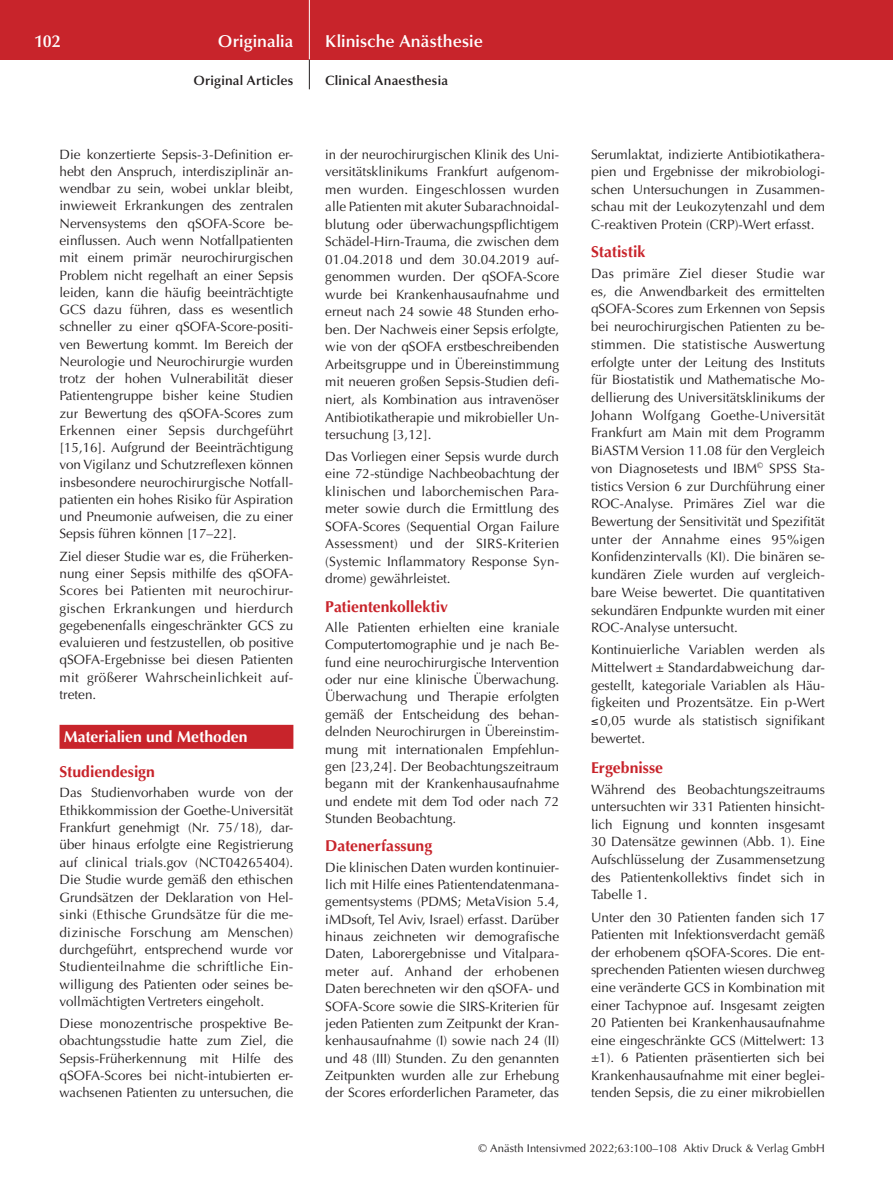
<style>
.page{position:relative;width:893px;height:1191px;background:#fff}
.page>*{position:absolute;margin:0;border:0;box-sizing:border-box;transform-origin:0 0}
.t1{font:600 17.25px "Optima";letter-spacing:.005em;color:#fff}
.t2{font:700 15.75px "Optima";color:#c8242b}
.t3{font:700 15.75px "Optima";letter-spacing:.005em;color:#fff}
.t4{font:13.5px/17.5px "Optima";color:#231f20;text-align:justify}
.t5{font:600 13.5px "Optima";letter-spacing:.015em;color:#231f20}
.t6{font:11.25px "Optima";letter-spacing:.005em;color:#231f20}
</style>
<div class="page">
<div style="left:0;top:0;width:893px;height:60px;background:#c8242b"></div>
<hr style="left:309px;top:0;width:1px;height:60px;background:#fff">
<svg style="left:309px;top:60px;width:1px;height:29px"></svg>
<div style="left:60px;top:725px;width:233px;height:24px;background:#c8242b"></div>
<p class="t1" style="left:34px;top:31px;width:28px">102</p>
<p class="t1" style="left:218px;top:31px;width:77px">Originalia</p>
<p class="t5" style="left:194px;top:73px;width:101px">Original Articles</p>
<p class="t4" style="left:60px;top:146px;width:235px">Die konzertierte Sepsis-3-Definition er&shy;hebt den Anspruch, interdisziplinär an&shy;wendbar zu sein, wobei unklar bleibt, inwieweit Erkrankungen des zentralen Nervensystems den qSOFA-Score be&shy;einflussen. Auch wenn Notfallpatienten mit einem primär neurochirurgischen Problem nicht regelhaft an einer Sepsis leiden, kann die häufig beeinträchtigte GCS dazu führen, dass es wesentlich schneller zu einer qSOFA-Score-positi&shy;ven Bewertung kommt. Im Bereich der Neurologie und Neurochirurgie wurden trotz der hohen Vulnerabilität dieser Patientengruppe bisher keine Studien zur Bewertung des qSOFA-Scores zum Erkennen einer Sepsis durchgeführt [15,16]. Aufgrund der Beeinträchtigung von Vigilanz und Schutzreflexen können insbesondere neurochirurgische Notfall&shy;patienten ein hohes Risiko für Aspiration und Pneumonie aufweisen, die zu einer Sepsis führen können [17–22].</p>
<p class="t4" style="left:60px;top:548px;width:235px">Ziel dieser Studie war es, die Früherken&shy;nung einer Sepsis mithilfe des qSOFA-Scores bei Patienten mit neurochirur&shy;gischen Erkrankungen und hierdurch gegebenenfalls eingeschränkter GCS zu evaluieren und festzustellen, ob positive qSOFA-Ergebnisse bei diesen Patienten mit größerer Wahrscheinlichkeit auf&shy;treten.</p>
<p class="t3" style="left:64px;top:727px;width:185px">Materialien und Methoden</p>
<p class="t2" style="left:60px;top:762px;width:97px">Studiendesign</p>
<p class="t4" style="left:60px;top:784px;width:235px">Das Studienvorhaben wurde von der Ethikkommission der Goethe-Universität Frankfurt genehmigt (Nr. 75/18), dar&shy;über hinaus erfolgte eine Registrierung auf clinical trials.gov (NCT04265404).<br>Die Studie wurde gemäß den ethischen Grundsätzen der Deklaration von Hel&shy;sinki (Ethische Grundsätze für die me&shy;dizinische Forschung am Menschen) durchgeführt, entsprechend wurde vor Studienteilnahme die schriftliche Ein&shy;willigung des Patienten oder seines be&shy;vollmächtigten Vertreters eingeholt.</p>
<p class="t4" style="left:60px;top:1014px;width:235px">Diese monozentrische prospektive Be&shy;obachtungsstudie hatte zum Ziel, die Sepsis-Früherkennung mit Hilfe des qSOFA-Scores bei nicht-intubierten er&shy;wachsenen Patienten zu untersuchen, die</p>
<p class="t1" style="left:325px;top:31px;width:159px">Klinische Anästhesie</p>
<p class="t5" style="left:325px;top:73px;width:124px">Clinical Anaesthesia</p>
<p class="t4" style="left:325px;top:146px;width:235px">in der neurochirurgischen Klinik des Uni&shy;versitätsklinikums Frankfurt aufgenom&shy;men wurden. Eingeschlossen wurden alle Patienten mit akuter Subarachnoidal&shy;blutung oder überwachungspflichtigem Schädel-Hirn-Trauma, die zwischen dem 01.04.2018 und dem 30.04.2019 auf&shy;genommen wurden. Der qSOFA-Score wurde bei Krankenhausaufnahme und erneut nach 24 sowie 48 Stunden erho&shy;ben. Der Nachweis einer Sepsis erfolgte, wie von der qSOFA erstbeschreibenden Arbeitsgruppe und in Übereinstimmung mit neueren großen Sepsis-Studien defi&shy;niert, als Kombination aus intravenöser Antibiotikatherapie und mikrobieller Un&shy;tersuchung [3,12].</p>
<p class="t4" style="left:325px;top:448px;width:235px">Das Vorliegen einer Sepsis wurde durch eine 72-stündige Nachbeobachtung der klinischen und laborchemischen Para&shy;meter sowie durch die Ermittlung des SOFA-Scores (Sequential Organ Failure Assessment) und der SIRS-Kriterien (Systemic Inflammatory Response Syn&shy;drome) gewährleistet.</p>
<p class="t2" style="left:325px;top:597px;width:124px">Patientenkollektiv</p>
<p class="t4" style="left:325px;top:619px;width:235px">Alle Patienten erhielten eine kraniale Computertomographie und je nach Be&shy;fund eine neurochirurgische Intervention oder nur eine klinische Überwachung.<br>Überwachung und Therapie erfolgten gemäß der Entscheidung des behan&shy;delnden Neurochirurgen in Übereinstim&shy;mung mit internationalen Empfehlun&shy;gen [23,24]. Der Beobachtungszeitraum begann mit der Krankenhausaufnahme und endete mit dem Tod oder nach 72<br>Stunden Beobachtung.</p>
<p class="t2" style="left:325px;top:837px;width:108px">Datenerfassung</p>
<p class="t4" style="left:325px;top:858px;width:235px">Die klinischen Daten wurden kontinuier&shy;lich mit Hilfe eines Patientendatenmana&shy;gementsystems (PDMS; MetaVision 5.4, iMDsoft, Tel Aviv, Israel) erfasst. Darüber hinaus zeichneten wir demografische Daten, Laborergebnisse und Vitalpara&shy;meter auf. Anhand der erhobenen Daten berechneten wir den qSOFA- und SOFA-Score sowie die SIRS-Kriterien für jeden Patienten zum Zeitpunkt der Kran&shy;kenhausaufnahme (I) sowie nach 24 (II) und 48 (III) Stunden. Zu den genannten Zeitpunkten wurden alle zur Erhebung der Scores erforderlichen Parameter, das</p>
<p class="t4" style="left:591px;top:145px;width:235px">Serumlaktat, indizierte Antibiotikathera&shy;pien und Ergebnisse der mikrobiologi&shy;schen Untersuchungen in Zusammen&shy;schau mit der Leukozytenzahl und dem C-reaktiven Protein (CRP)-Wert erfasst.</p>
<p class="t2" style="left:591px;top:243px;width:56px">Statistik</p>
<p class="t4" style="left:591px;top:265px;width:235px">Das primäre Ziel dieser Studie war es, die Anwendbarkeit des ermittelten qSOFA-Scores zum Erkennen von Sepsis bei neurochirurgischen Patienten zu be&shy;stimmen. Die statistische Auswertung erfolgte unter der Leitung des Instituts für Biostatistik und Mathematische Mo&shy;dellierung des Universitätsklinikums der Johann Wolfgang Goethe-Universität Frankfurt am Main mit dem Programm BiASTM Version 11.08 für den Vergleich von Diagnosetests und IBM<sup>©</sup> SPSS Sta&shy;tistics Version 6 zur Durchführung einer ROC-Analyse. Primäres Ziel war die Bewertung der Sensitivität und Spezifität unter der Annahme eines 95%igen Konfidenzintervalls (KI). Die binären se&shy;kundären Ziele wurden auf vergleich&shy;bare Weise bewertet. Die quantitativen sekundären Endpunkte wurden mit einer ROC-Analyse untersucht.</p>
<p class="t4" style="left:591px;top:641px;width:235px">Kontinuierliche Variablen werden als Mittelwert ± Standardabweichung dar&shy;gestellt, kategoriale Variablen als Häu&shy;figkeiten und Prozentsätze. Ein p-Wert ≤0,05 wurde als statistisch signifikant bewertet.</p>
<p class="t2" style="left:591px;top:759px;width:74px">Ergebnisse</p>
<p class="t4" style="left:591px;top:780px;width:235px">Während des Beobachtungszeitraums untersuchten wir 331 Patienten hinsicht&shy;lich Eignung und konnten insgesamt 30 Datensätze gewinnen (Abb. 1). Eine Aufschlüsselung der Zusammensetzung des Patientenkollektivs findet sich in Tabelle 1.</p>
<p class="t4" style="left:591px;top:908px;width:235px">Unter den 30 Patienten fanden sich 17<br>Patienten mit Infektionsverdacht gemäß der erhobenem qSOFA-Scores. Die ent&shy;sprechenden Patienten wiesen durchweg eine veränderte GCS in Kombination mit einer Tachypnoe auf. Insgesamt zeigten 20 Patienten bei Krankenhausaufnahme eine eingeschränkte GCS (Mittelwert: 13 ±1). 6 Patienten präsentierten sich bei Krankenhausaufnahme mit einer beglei&shy;tenden Sepsis, die zu einer mikrobiellen</p>
<p class="t6" style="left:478px;top:1142px;width:348px">© Anästh Intensivmed 2022;63:100–108 Aktiv Druck &amp; Verlag GmbH</p>
</div>
